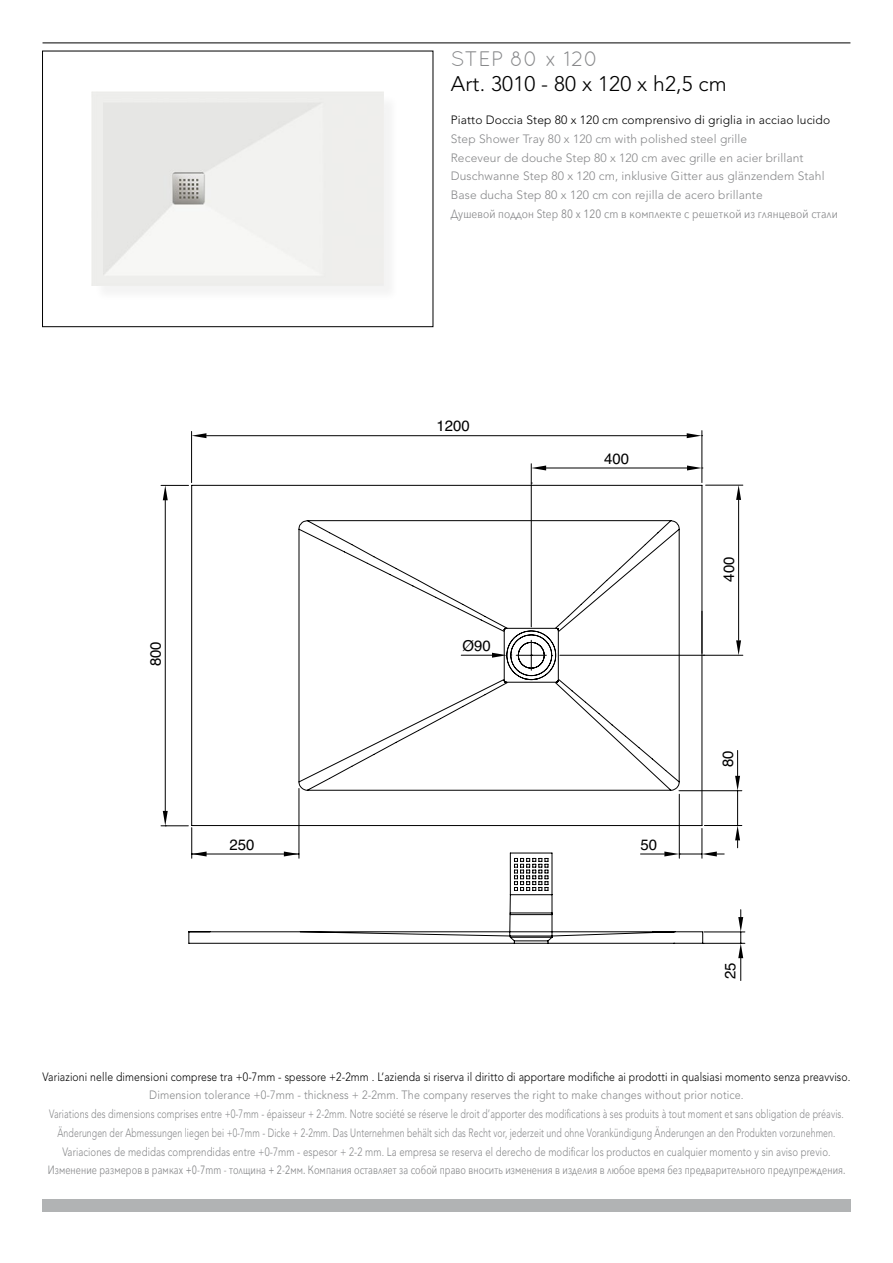
<style>
.page{position:relative;width:893px;height:1263px;background:#fff}
.page>*{position:absolute;margin:0;border:0;box-sizing:border-box;transform-origin:0 0}
.t1{font:300 21px "Avenir LT Pro";letter-spacing:.01em;color:#000}
.t2{font:21px "Quicksand";letter-spacing:.01em;color:#87888a}
.t3{font:15px "Helvetica";color:#000}
.t4{font:300 12px/18.8px "Avenir LT Pro";letter-spacing:.01em;color:#87888a;text-align:center;scale:.9 1}
.t5{font:300 12px/18.8px "Avenir LT Pro";letter-spacing:.01em;color:#87888a}
.t6{font:300 12px "Avenir LT Pro";letter-spacing:.01em;color:#000;scale:.87 1}
.t7{font:12px "Avenir Next";letter-spacing:.01em;color:#87888a;scale:.75 1}
.t8{font:12px "Avenir Next";letter-spacing:.01em;color:#87888a;scale:.85 1}
.t9{font:300 12px "Avenir LT Pro";letter-spacing:.01em;color:#000}
</style>
<div class="page">
<hr style="left:165px;top:500px;width:1px;height:311px;background:#000">
<svg style="left:161px;top:485px;width:28px;height:15px"></svg>
<hr style="left:679px;top:790px;width:63px;height:1px;background:#000">
<hr style="left:704px;top:825px;width:38px;height:1px;background:#000">
<hr style="left:737px;top:791px;width:1px;height:34px;background:#000">
<svg style="left:735px;top:750px;width:5px;height:41px"></svg>
<hr style="left:531px;top:464px;width:1px;height:163px;background:#000">
<hr style="left:702px;top:431px;width:1px;height:52px;background:#000">
<hr style="left:546px;top:468px;width:141px;height:1px;background:#000">
<svg style="left:531px;top:465px;width:15px;height:5px"></svg>
<hr style="left:560px;top:655px;width:183px;height:1px;background:#000">
<hr style="left:706px;top:485px;width:37px;height:1px;background:#000">
<hr style="left:738px;top:500px;width:1px;height:140px;background:#000">
<svg style="left:736px;top:640px;width:5px;height:15px"></svg>
<svg style="left:736px;top:485px;width:5px;height:15px"></svg>
<hr style="left:191px;top:431px;width:1px;height:52px;background:#000">
<hr style="left:206px;top:435px;width:481px;height:1px;background:#000">
<svg style="left:192px;top:433px;width:14px;height:5px"></svg>
<svg style="left:188px;top:853px;width:515px;height:91px"></svg>
<hr style="left:192px;top:485px;width:510px;height:1px;background:#000">
<hr style="left:702px;top:485px;width:1px;height:340px;background:#000">
<hr style="left:192px;top:825px;width:510px;height:1px;background:#000">
<hr style="left:191px;top:485px;width:1px;height:340px;background:#000">
<svg style="left:299px;top:520px;width:380px;height:271px"></svg>
<svg style="left:492px;top:628px;width:67px;height:55px"></svg>
<svg style="left:161px;top:811px;width:27px;height:15px"></svg>
<svg style="left:735px;top:826px;width:5px;height:22px"></svg>
<hr style="left:702px;top:828px;width:1px;height:30px;background:#000">
<hr style="left:679px;top:794px;width:1px;height:64px;background:#000">
<svg style="left:640px;top:851px;width:84px;height:5px"></svg>
<hr style="left:299px;top:788px;width:1px;height:70px;background:#000">
<hr style="left:191px;top:828px;width:1px;height:30px;background:#000">
<hr style="left:192px;top:854px;width:107px;height:1px;background:#000">
<svg style="left:284px;top:851px;width:15px;height:5px"></svg>
<svg style="left:192px;top:851px;width:15px;height:5px"></svg>
<svg style="left:687px;top:465px;width:16px;height:5px"></svg>
<svg style="left:687px;top:433px;width:16px;height:5px"></svg>
<hr style="left:704px;top:932px;width:41px;height:1px;background:#000">
<hr style="left:704px;top:943px;width:41px;height:1px;background:#000">
<svg style="left:738px;top:910px;width:5px;height:70px"></svg>
<hr style="left:43px;top:43px;width:807px;height:1px;background:#000">
<div style="left:94px;top:93px;width:306px;height:209px;background:#f7f7f7"></div>
<img style="left:92px;top:92px;width:291px;height:194px">
<div style="left:42px;top:51px;width:391px;height:276px;border:1px solid #000"></div>
<div style="left:42px;top:1199px;width:808px;height:13px;background:#b1b3b4"></div>
<h1 class="t2" style="left:451px;top:46px;width:149px">STEP 80 x 120</h1>
<h1 class="t1" style="left:451px;top:71px;width:278px">Art. 3010 - 80 x 120 x h2,5 cm</h1>
<p class="t9" style="left:451px;top:113px;width:381px">Piatto Doccia Step 80 x 120 cm comprensivo di griglia in acciao lucido</p>
<p class="t5" style="left:451px;top:129px;width:375px">Step Shower Tray 80 x 120 cm with polished steel grille<br>Receveur de douche Step 80 x 120 cm avec grille en acier brillant Duschwanne Step 80 x 120 cm, inklusive Gitter aus glänzendem Stahl Base ducha Step 80 x 120 cm con rejilla de acero brillante</p>
<p class="t8" style="left:451px;top:204px;width:457px">Душевой поддон Step 80 x 120 cm в комплекте с решеткой из глянцевой стали</p>
<p class="t3" style="left:144px;top:666px;width:27px;rotate:-90deg">800</p>
<p class="t3" style="left:437px;top:414px;width:35px">1200</p>
<p class="t3" style="left:462px;top:634px;width:30px">Ø90</p>
<p class="t3" style="left:604px;top:447px;width:27px">400</p>
<p class="t3" style="left:229px;top:833px;width:27px">250</p>
<p class="t3" style="left:640px;top:833px;width:18px">50</p>
<p class="t3" style="left:717px;top:581px;width:27px;rotate:-90deg">400</p>
<p class="t3" style="left:716px;top:767px;width:18px;rotate:-90deg">80</p>
<p class="t3" style="left:719px;top:979px;width:18px;rotate:-90deg">25</p>
<p class="t6" style="left:43px;top:1069px;width:930px">Variazioni nelle dimensioni comprese tra +0-7mm - spessore +2-2mm . L’azienda si riserva il diritto di apportare modifiche ai prodotti in qualsiasi momento senza preavviso.</p>
<p class="t4" style="left:49px;top:1086px;width:884px">Dimension tolerance +0-7mm - thickness + 2-2mm. The company reserves the right to make changes without prior notice.<br>Variations des dimensions comprises entre +0-7mm - épaisseur + 2-2mm. Notre société se réserve le droit d’apporter des modifications à ses produits à tout moment et sans obligation de préavis.<br>Änderungen der Abmessungen liegen bei +0-7mm - Dicke + 2-2mm. Das Unternehmen behält sich das Recht vor, jederzeit und ohne Vorankündigung Änderungen an den Produkten vorzunehmen.<br>Variaciones de medidas comprendidas entre +0-7mm - espesor + 2-2 mm. La empresa se reserva el derecho de modificar los productos en cualquier momento y sin aviso previo.</p>
<p class="t7" style="left:48px;top:1160px;width:1065px">Изменение размеров в рамках +0-7mm - толщина + 2-2мм. Компания оставляет за собой право вносить изменения в изделия в любое время без предварительного предупреждения.</p>
</div>
